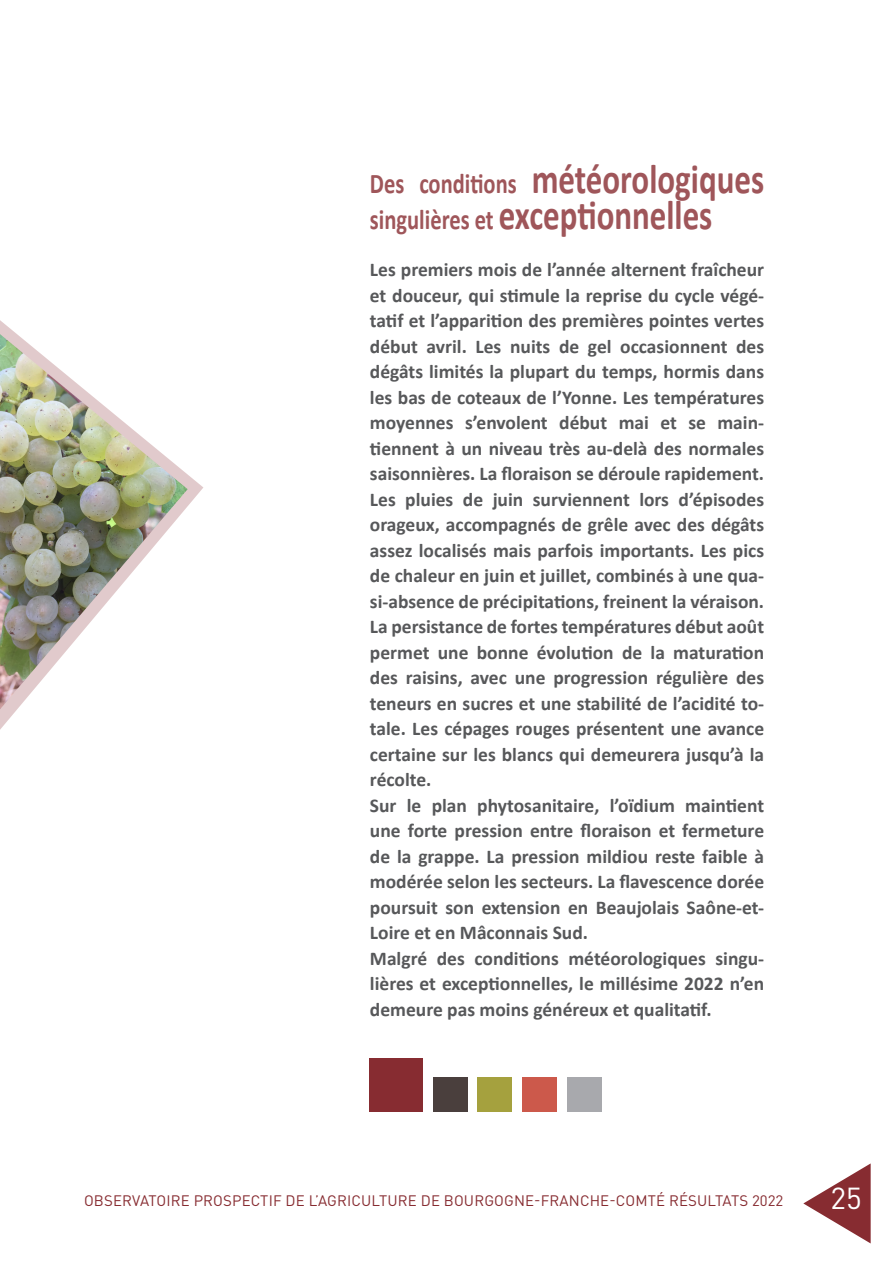
<style>
.page{position:relative;width:893px;height:1263px;background:#fff}
.page>*{position:absolute;margin:0;border:0;box-sizing:border-box;transform-origin:0 0}
.t1{font:700 41.85px/36px "Calibri";color:#9f565a;scale:.79 1}
.t2{font:30px "DIN Pro";color:#fff}
.t3{font:700 19.5px/25.5px "Calibri";color:#57585a;text-align:justify}
.t4{font:15px "DIN Pro";letter-spacing:.01em;color:#872c31}
.s1{font-size:28.5px}
</style>
<div class="page">
<svg style="left:803px;top:1163px;width:68px;height:80px"></svg>
<div style="left:370px;top:1059px;width:53px;height:53px;background:#872c31"></div>
<div style="left:477px;top:1077px;width:35px;height:35px;background:#a5a13e"></div>
<div style="left:434px;top:1077px;width:34px;height:35px;background:#4a3f3d"></div>
<div style="left:523px;top:1077px;width:34px;height:35px;background:#cc594b"></div>
<div style="left:568px;top:1077px;width:34px;height:35px;background:#a8a9ad"></div>
<svg style="left:0;top:320px;width:203px;height:410px"></svg>
<img style="left:0;top:334px;width:188px;height:375px">
<p class="t1" style="left:370px;top:161px;width:501px"><span class="s1">Des conditions</span> météorologiques <span class="s1">singulières et</span> exceptionnelles</p>
<p class="t3" style="left:370px;top:257px;width:396px">Les premiers mois de l’année alternent fraîcheur et douceur, qui stimule la reprise du cycle végé&shy;tatif et l’apparition des premières pointes vertes début avril. Les nuits de gel occasionnent des dégâts limités la plupart du temps, hormis dans les bas de coteaux de l’Yonne. Les températures moyennes s’envolent début mai et se main&shy;tiennent à un niveau très au-delà des normales saisonnières. La floraison se déroule rapidement.<br>Les pluies de juin surviennent lors d’épisodes orageux, accompagnés de grêle avec des dégâts assez localisés mais parfois importants. Les pics de chaleur en juin et juillet, combinés à une qua&shy;si-absence de précipitations, freinent la véraison.<br>La persistance de fortes températures début août permet une bonne évolution de la maturation des raisins, avec une progression régulière des teneurs en sucres et une stabilité de l’acidité to&shy;tale. Les cépages rouges présentent une avance certaine sur les blancs qui demeurera jusqu’à la récolte.</p>
<p class="t3" style="left:370px;top:792px;width:396px">Sur le plan phytosanitaire, l’oïdium maintient une forte pression entre floraison et fermeture de la grappe. La pression mildiou reste faible à modérée selon les secteurs. La flavescence dorée poursuit son extension en Beaujolais Saône-et-Loire et en Mâconnais Sud.</p>
<p class="t3" style="left:370px;top:945px;width:396px">Malgré des conditions météorologiques singu&shy;lières et exceptionnelles, le millésime 2022 n’en demeure pas moins généreux et qualitatif.</p>
<p class="t4" style="left:84px;top:1191px;width:701px">OBSERVATOIRE PROSPECTIF DE L’AGRICULTURE DE BOURGOGNE-FRANCHE-COMTÉ RÉSULTATS 2022</p>
<h2 class="t2" style="left:830px;top:1178px;width:33px">25</h2>
</div>
